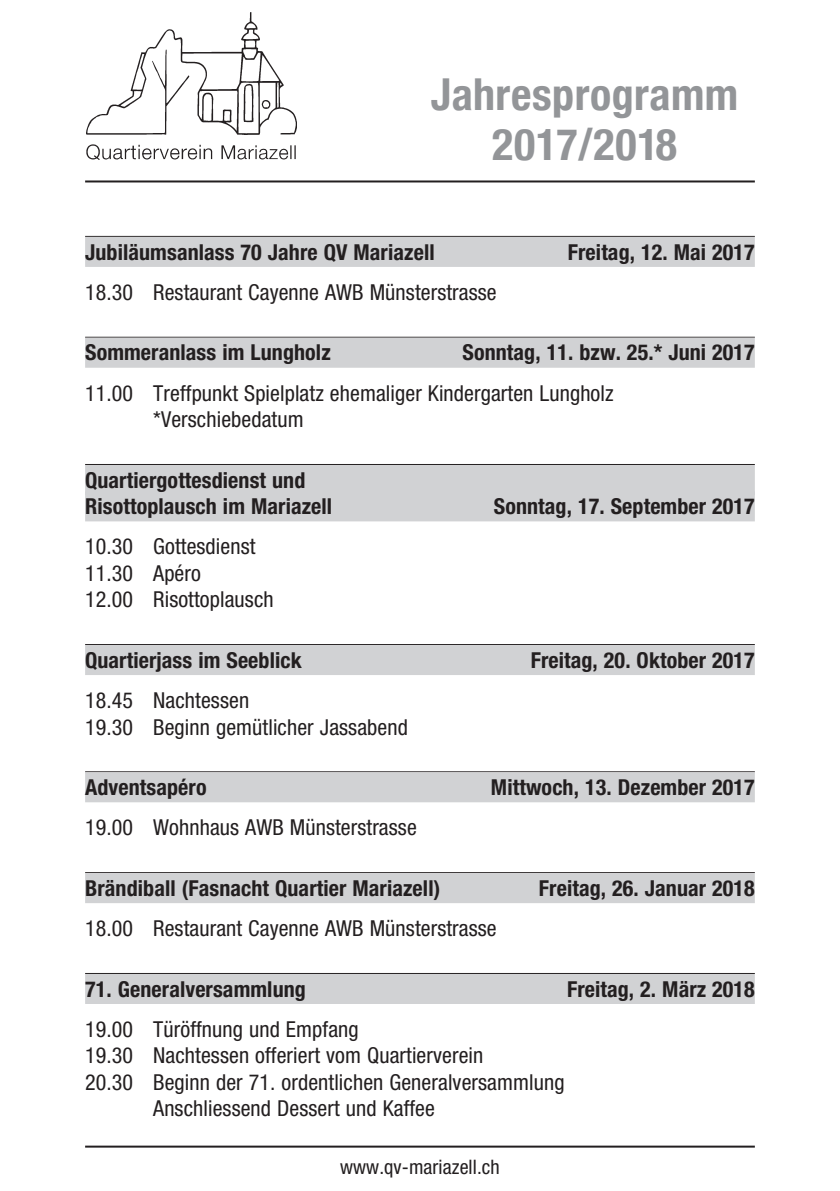
<style>
.page{position:relative;width:840px;height:1191px;background:#fff}
.page>*{position:absolute;margin:0;border:0;box-sizing:border-box;transform-origin:0 0}
.t1{font:700 condensed 44px/50px "Helvetica Neue";letter-spacing:.01em;color:#939598;text-align:center}
.t2{font:condensed 22px/26.4px "Helvetica Neue LT Std";letter-spacing:.005em;color:#231f20}
.t3{font:700 condensed 22px/26.4px "Helvetica Neue LT Std";letter-spacing:.005em;color:#231f20}
.t4{font:condensed 20px "Helvetica Neue LT Std";letter-spacing:.005em;color:#231f20}
</style>
<div class="page">
<hr style="left:85px;top:180px;width:669px;height:2px;background:#231f20">
<img style="left:87px;top:13px;width:209px;height:147px">
<hr style="left:85px;top:236px;width:669px;height:1px;background:#231f20">
<div style="left:85px;top:237px;width:669px;height:30px;background:#d1d2d4"></div>
<hr style="left:85px;top:337px;width:669px;height:1px;background:#231f20">
<div style="left:85px;top:338px;width:669px;height:30px;background:#d1d2d4"></div>
<hr style="left:85px;top:464px;width:669px;height:1px;background:#231f20">
<div style="left:85px;top:465px;width:669px;height:30px;background:#d1d2d4"></div>
<div style="left:85px;top:491px;width:669px;height:30px;background:#d1d2d4"></div>
<hr style="left:85px;top:644px;width:669px;height:1px;background:#231f20">
<div style="left:85px;top:645px;width:669px;height:30px;background:#d1d2d4"></div>
<hr style="left:85px;top:771px;width:669px;height:1px;background:#231f20">
<div style="left:85px;top:772px;width:669px;height:30px;background:#d1d2d4"></div>
<hr style="left:85px;top:872px;width:669px;height:1px;background:#231f20">
<div style="left:85px;top:873px;width:669px;height:30px;background:#d1d2d4"></div>
<hr style="left:85px;top:973px;width:669px;height:1px;background:#231f20">
<div style="left:85px;top:974px;width:669px;height:30px;background:#d1d2d4"></div>
<hr style="left:85px;top:1145px;width:669px;height:2px;background:#231f20">
<h1 class="t1" style="left:430px;top:66px;width:308px">Jahresprogramm<br>2017/2018</h1>
<p class="t3" style="left:85px;top:238px;width:351px">Jubiläumsanlass 70 Jahre QV Mariazell</p>
<p class="t3" style="left:567px;top:238px;width:188px">Freitag, 12. Mai 2017</p>
<p class="t2" style="left:85px;top:279px;width:413px">18.30 Restaurant Cayenne AWB Münsterstrasse</p>
<p class="t3" style="left:85px;top:339px;width:247px">Sommeranlass im Lungholz</p>
<p class="t3" style="left:462px;top:339px;width:294px">Sonntag, 11. bzw. 25.* Juni 2017</p>
<p class="t2" style="left:153px;top:380px;width:461px;text-indent:-68px">11.00 Treffpunkt Spielplatz ehemaliger Kindergarten Lungholz *Verschiebedatum</p>
<p class="t3" style="left:85px;top:466px;width:248px">Quartiergottesdienst und<br>Risottoplausch im Mariazell</p>
<p class="t2" style="left:85px;top:533px;width:190px">10.30 Gottesdienst<br>11.30 Apéro<br>12.00 Risottoplausch</p>
<p class="t3" style="left:493px;top:493px;width:262px">Sonntag, 17. September 2017</p>
<p class="t3" style="left:85px;top:646px;width:218px">Quartierjass im Seeblick</p>
<p class="t3" style="left:530px;top:646px;width:225px">Freitag, 20. Oktober 2017</p>
<p class="t2" style="left:85px;top:687px;width:324px">18.45 Nachtessen<br>19.30 Beginn gemütlicher Jassabend</p>
<p class="t3" style="left:85px;top:773px;width:123px">Adventsapéro</p>
<p class="t3" style="left:490px;top:773px;width:265px">Mittwoch, 13. Dezember 2017</p>
<p class="t2" style="left:85px;top:814px;width:333px">19.00 Wohnhaus AWB Münsterstrasse</p>
<p class="t3" style="left:85px;top:874px;width:356px">Brändiball (Fasnacht Quartier Mariazell)</p>
<p class="t3" style="left:538px;top:874px;width:217px">Freitag, 26. Januar 2018</p>
<p class="t2" style="left:85px;top:915px;width:413px">18.00 Restaurant Cayenne AWB Münsterstrasse</p>
<p class="t3" style="left:85px;top:975px;width:222px">71. Generalversammlung</p>
<p class="t3" style="left:566px;top:975px;width:189px">Freitag, 2. März 2018</p>
<p class="t2" style="left:85px;top:1015px;width:275px">19.00 Türöffnung und Empfang</p>
<p class="t2" style="left:85px;top:1042px;width:399px">19.30 Nachtessen offeriert vom Quartierverein</p>
<p class="t2" style="left:85px;top:1068px;width:480px">20.30 Beginn der 71. ordentlichen Generalversammlung</p>
<p class="t2" style="left:153px;top:1095px;width:283px">Anschliessend Dessert und Kaffee</p>
<p class="t4" style="left:340px;top:1155px;width:161px">www.qv-mariazell.ch</p>
</div>
